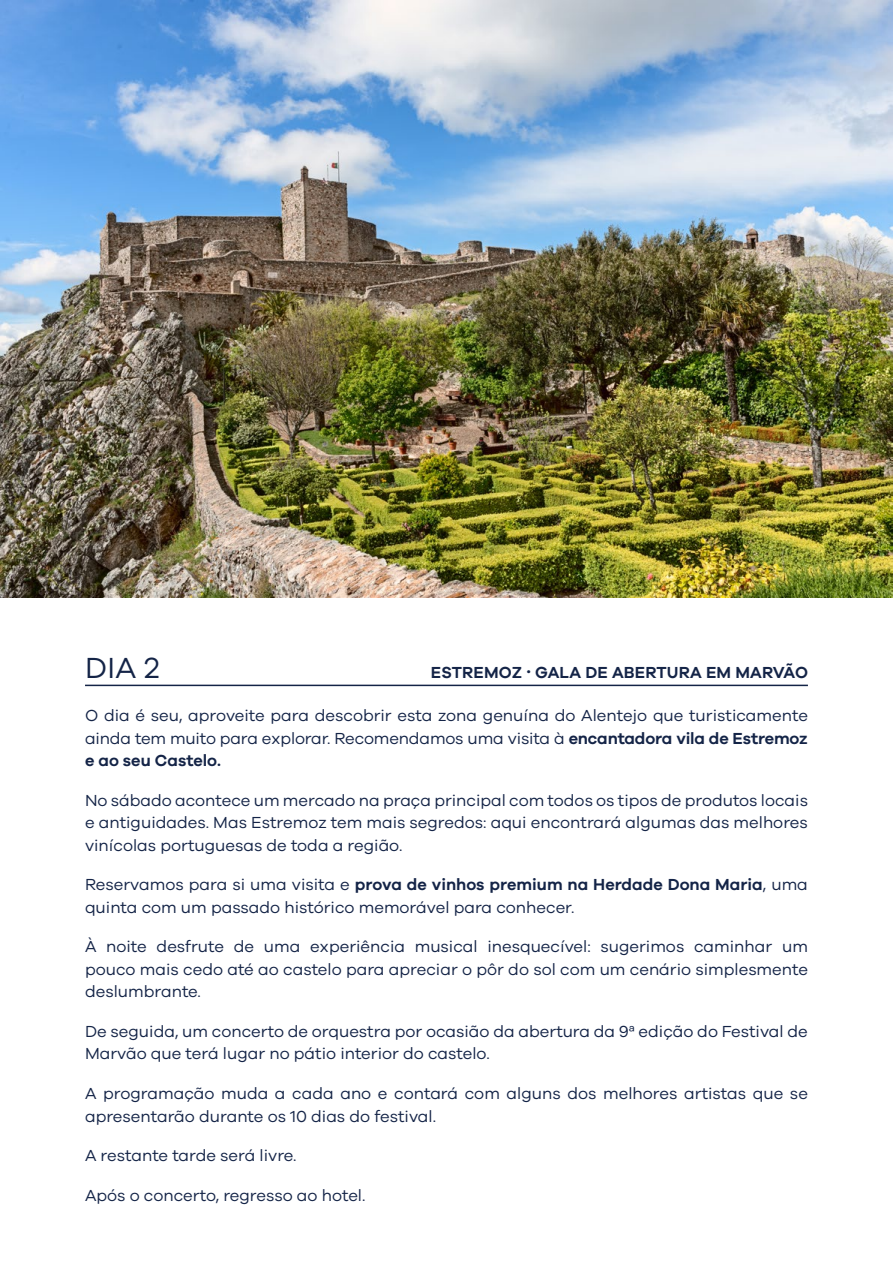
<style>
.page{position:relative;width:893px;height:1263px;background:#fff}
.page>*{position:absolute;margin:0;border:0;box-sizing:border-box;transform-origin:0 0}
.t1{font:30px "Galano Grotesque";color:#142447}
.t2{font:16.5px/22.5px "Galano Grotesque";color:#142447;text-align:justify}
.t3{font:600 16.5px "Galano Grotesque";letter-spacing:.01em;color:#142447}
.s1{font-size:19.5px}
.s2{font-weight:600}
</style>
<div class="page">
<hr style="left:85px;top:685px;width:723px;height:1px;background:#142447">
<img style="left:0;top:0;width:893px;height:597px">
<h1 class="t1" style="left:85px;top:649px;width:76px">DIA 2</h1>
<p class="t3" style="left:431px;top:662px;width:379px">ESTREMOZ <span class="s1">·</span> GALA DE ABERTURA EM MARVÃO</p>
<p class="t2" style="left:85px;top:704px;width:724px">O dia é seu, aproveite para descobrir esta zona genuína do Alentejo que turisticamente ainda tem muito para explorar. Recomendamos uma visita à <span class="s2">encantadora vila de Estremoz e ao seu Castelo.</span></p>
<p class="t2" style="left:85px;top:789px;width:724px">No sábado acontece um mercado na praça principal com todos os tipos de produtos locais e antiguidades. Mas Estremoz tem mais segredos: aqui encontrará algumas das melhores vinícolas portuguesas de toda a região.</p>
<p class="t2" style="left:85px;top:873px;width:724px">Reservamos para si uma visita e <span class="s2">prova de vinhos premium na Herdade Dona Maria</span>, uma quinta com um passado histórico memorável para conhecer.</p>
<p class="t2" style="left:85px;top:935px;width:724px">À noite desfrute de uma experiência musical inesquecível: sugerimos caminhar um pouco mais cedo até ao castelo para apreciar o pôr do sol com um cenário simplesmente deslumbrante.</p>
<p class="t2" style="left:85px;top:1020px;width:724px">De seguida, um concerto de orquestra por ocasião da abertura da 9ª edição do Festival de<br>Marvão que terá lugar no pátio interior do castelo.</p>
<p class="t2" style="left:85px;top:1082px;width:724px">A programação muda a cada ano e contará com alguns dos melhores artistas que se apresentarão durante os 10 dias do festival.</p>
<p class="t2" style="left:85px;top:1144px;width:213px">A restante tarde será livre.</p>
<p class="t2" style="left:85px;top:1183px;width:282px">Após o concerto, regresso ao hotel.</p>
</div>
